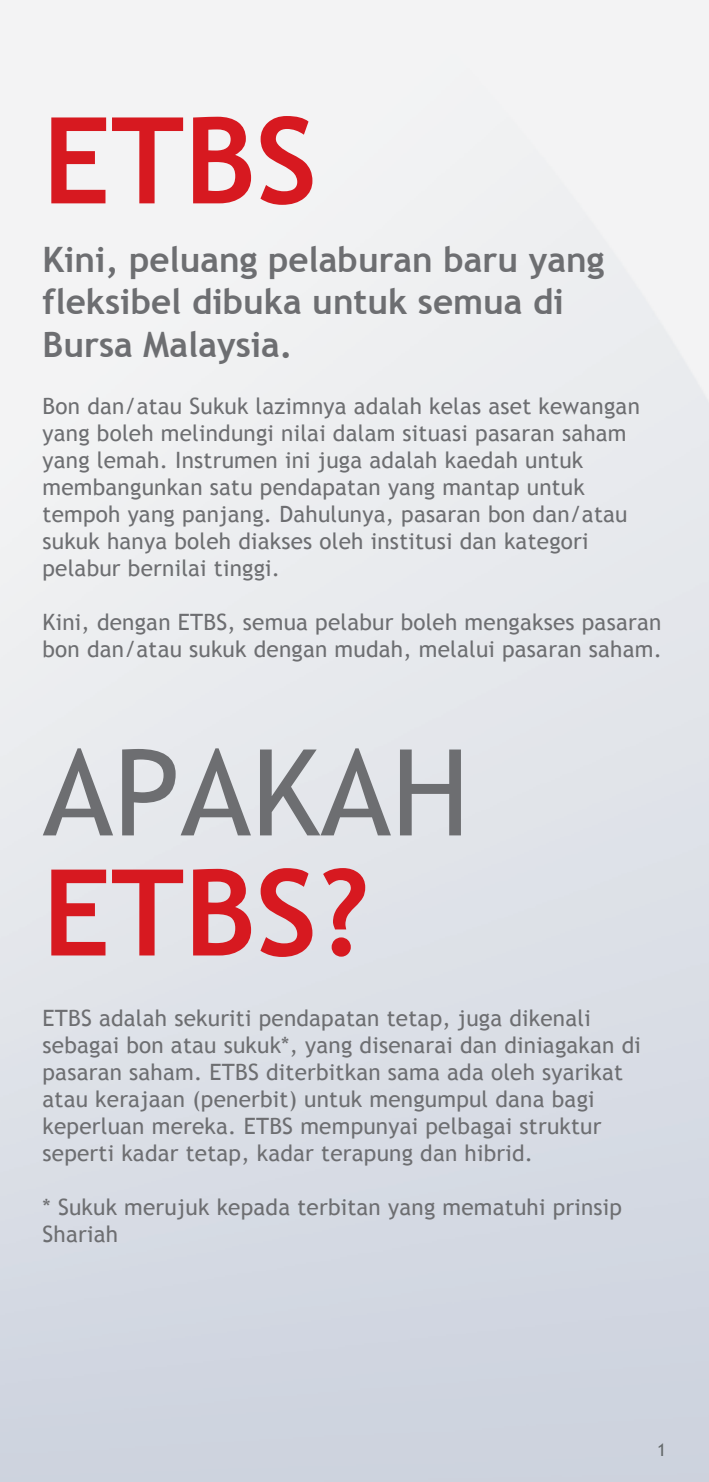
<style>
.page{position:relative;width:709px;height:1482px;background:#fff}
.page>*{position:absolute;margin:0;border:0;box-sizing:border-box;transform-origin:0 0}
.t1{font:700 120px "Trebuchet MS";color:#d71920}
.t2{font:120px "Trebuchet MS";color:#6d6e71}
.t3{font:700 35px/42px "Trebuchet MS";color:#6d6e71}
.t4{font:22.5px/27px "Trebuchet MS";letter-spacing:.01em;color:#6d6e71}
.t5{font:17.5px "Trebuchet MS";color:#656a6c}
</style>
<div class="page">
<h1 class="t1" style="left:43px;top:86px;width:276px">ETBS</h1>
<h2 class="t3" style="left:43px;top:239px;width:563px">Kini, peluang pelaburan baru yang fleksibel dibuka untuk semua di<br>Bursa Malaysia.</h2>
<p class="t4" style="left:43px;top:392px;width:599px">Bon dan/atau Sukuk lazimnya adalah kelas aset kewangan yang boleh melindungi nilai dalam situasi pasaran saham yang lemah. Instrumen ini juga adalah kaedah untuk membangunkan satu pendapatan yang mantap untuk tempoh yang panjang. Dahulunya, pasaran bon dan/atau sukuk hanya boleh diakses oleh institusi dan kategori pelabur bernilai tinggi.</p>
<p class="t4" style="left:43px;top:608px;width:621px">Kini, dengan ETBS, semua pelabur boleh mengakses pasaran bon dan/atau sukuk dengan mudah, melalui pasaran saham.</p>
<h1 class="t2" style="left:43px;top:722px;width:428px">APAKAH</h1>
<h1 class="t1" style="left:43px;top:837px;width:328px">ETBS?</h1>
<p class="t4" style="left:43px;top:1004px;width:600px">ETBS adalah sekuriti pendapatan tetap, juga dikenali sebagai bon atau sukuk*, yang disenarai dan diniagakan di pasaran saham. ETBS diterbitkan sama ada oleh syarikat atau kerajaan (penerbit) untuk mengumpul dana bagi keperluan mereka. ETBS mempunyai pelbagai struktur seperti kadar tetap, kadar terapung dan hibrid.</p>
<p class="t4" style="left:43px;top:1193px;width:581px">* Sukuk merujuk kepada terbitan yang mematuhi prinsip<br>Shariah</p>
<p class="t5" style="left:657px;top:1439px;width:11px">1</p>
</div>
